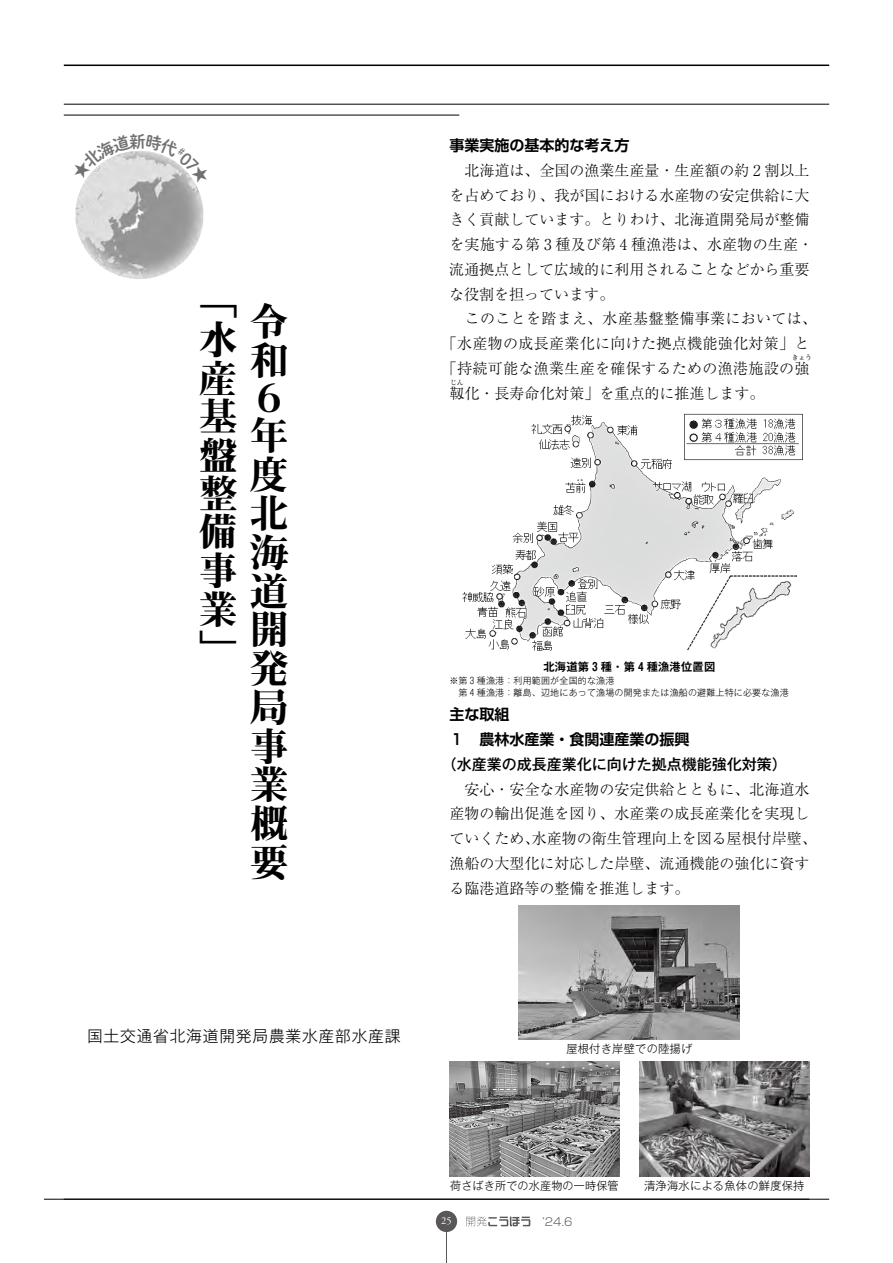
<style>
.page{position:relative;width:893px;height:1263px;background:#fff}
.page>*{position:absolute;margin:0;border:0;box-sizing:border-box;transform-origin:0 0}
.t1{font:39px/38.7px "Midashi Min Pr 6 N MA31";color:#000}
.t2{font:300 15.75px "Gothic MB101 Pr 6 N";letter-spacing:.05em;color:#000}
.t3{font:300 15px/24.8px "Ryumin Pr 6 N";color:#000}
.t4{font:300 15px "Ryumin Pr 6 N";letter-spacing:.02em;color:#000}
.t5{font:700 15px/24.8px "Shin Go Pr 6 N De";color:#000}
.t6{font:300 15px "Ryumin Pr 6 N";letter-spacing:.025em;color:#000}
.t7{font:500 15px "Gothic MB101 Pr 6 N";color:#000}
.t8{font:300 11.25px "Gothic MB101 Pr 6 N";letter-spacing:.02em;color:#000}
.t9{font:700 11.25px "Gothic MB101 Pr 6 N De";letter-spacing:.02em;color:#000}
.t10{font:300 10.95px "Shin Go Pr 6 N";color:#595757}
.t11{font:10.5px "Adobe Garamond Pro";color:#fff}
.t12{font:300 9px/12px "Gothic MB101 Pr 6 N";letter-spacing:.02em;color:#000}
.t13{font:300 6.75px "Ryumin Pr 6 N";color:#000}
</style>
<div class="page">
<div style="left:436px;top:1211px;width:21px;height:21px;background:#595757;border-radius:50%"></div>
<hr style="left:446px;top:1229px;width:1px;height:34px;background:#595757">
<svg style="left:466px;top:1216px;width:65px;height:11px"></svg>
<img style="left:77px;top:185px;width:125px;height:93px">
<div style="left:73px;top:148px;width:133px;height:134px;border:3px solid #fff;border-radius:50%"></div>
<hr style="left:64px;top:1199px;width:765px;height:1px;background:#000">
<hr style="left:44px;top:1199px;width:765px;height:1px;background:#000">
<hr style="left:64px;top:65px;width:765px;height:1px;background:#000">
<hr style="left:64px;top:104px;width:765px;height:1px;background:#000">
<hr style="left:64px;top:115px;width:395px;height:1px;background:#000">
<img style="left:462px;top:413px;width:341px;height:238px">
<img style="left:519px;top:905px;width:221px;height:134px">
<img style="left:449px;top:1062px;width:170px;height:114px">
<img style="left:639px;top:1062px;width:170px;height:114px">
<svg style="left:80px;top:148px;width:119px;height:37px"></svg>
<h1 class="t1" style="left:199px;top:281px;width:39px;text-align:justify">「水産基盤整備事業」</h1>
<h1 class="t1" style="left:250px;top:301px;width:40px">令和<br>６年度北海道開発局事業概要</h1>
<p class="t5" style="left:449px;top:132px;width:181px">事業実施の基本的な考え方</p>
<p class="t3" style="left:449px;top:157px;width:361px">　北海道は、全国の漁業生産量・生産額の約２割以上</p>
<p class="t3" style="left:449px;top:182px;width:361px">を占めており、我が国における水産物の安定供給に大</p>
<p class="t3" style="left:449px;top:206px;width:361px">きく貢献しています。とりわけ、北海道開発局が整備</p>
<p class="t3" style="left:449px;top:231px;width:365px">を実施する第３種及び第４種漁港は、水産物の生産・</p>
<p class="t3" style="left:449px;top:256px;width:361px">流通拠点として広域的に利用されることなどから重要</p>
<p class="t3" style="left:449px;top:281px;width:166px">な役割を担っています。</p>
<p class="t6" style="left:449px;top:307px;width:369px">　このことを踏まえ、水産基盤整備事業においては、</p>
<p class="t4" style="left:442px;top:332px;width:369px">「水産物の成長産業化に向けた拠点機能強化対策」と</p>
<p class="t4" style="left:442px;top:356px;width:369px">「持続可能な漁業生産を確保するための漁港施設の強</p>
<p class="t13" style="left:792px;top:352px;width:22px">きょう</p>
<p class="t13" style="left:450px;top:377px;width:15px">じん</p>
<p class="t3" style="left:449px;top:380px;width:316px">靱化・長寿命化対策」を重点的に推進します。</p>
<p class="t9" style="left:543px;top:657px;width:173px">北海道第３種・第４種漁港位置図</p>
<p class="t12" style="left:449px;top:674px;width:341px">※第３種漁港：利用範囲が全国的な漁港<br>　第４種漁港：離島、辺地にあって漁場の開発または漁船の避難上特に必要な漁港</p>
<p class="t5" style="left:449px;top:702px;width:241px">主な取組<br>１　農林水産業・食関連産業の振興</p>
<p class="t7" style="left:442px;top:752px;width:346px">（水産業の成長産業化に向けた拠点機能強化対策）</p>
<p class="t3" style="left:449px;top:776px;width:369px">　安心・安全な水産物の安定供給とともに、北海道水産物の輸出促進を図り、水産業の成長産業化を実現していくため、水産物の衛生管理向上を図る屋根付岸壁、漁船の大型化に対応した岸壁、流通機能の強化に資する臨港道路等の整備を推進します。</p>
<p class="t2" style="left:87px;top:1023px;width:315px">国土交通省北海道開発局農業水産部水産課</p>
<p class="t8" style="left:566px;top:1039px;width:127px">屋根付き岸壁での陸揚げ</p>
<p class="t8" style="left:450px;top:1176px;width:170px">荷さばき所での水産物の一時保管</p>
<p class="t8" style="left:644px;top:1176px;width:162px">清浄海水による魚体の鮮度保持</p>
<p class="t11" style="left:441px;top:1215px;width:12px">25</p>
<p class="t10" style="left:542px;top:1212px;width:32px">’24.6</p>
</div>
